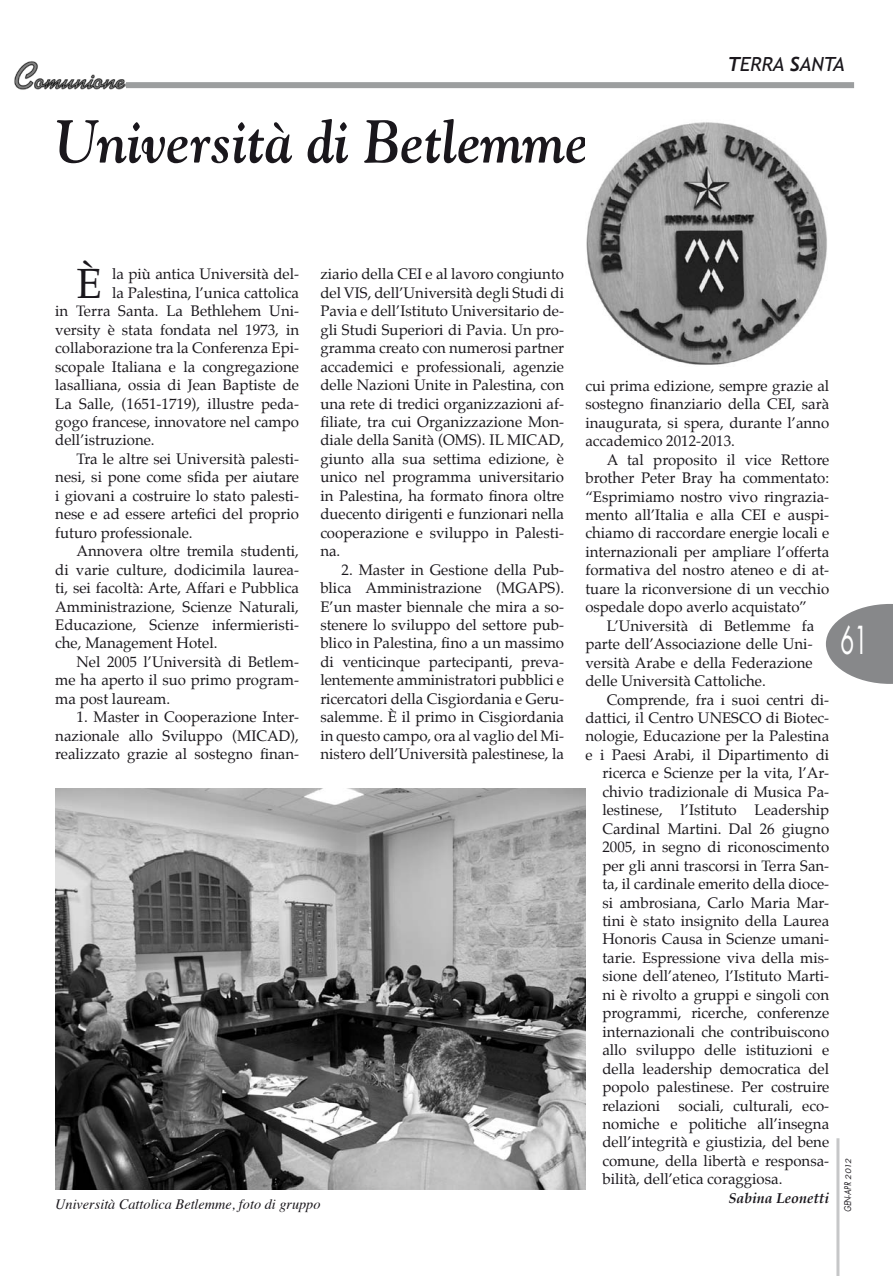
<style>
.page{position:relative;width:893px;height:1276px;background:#fff}
.page>*{position:absolute;margin:0;border:0;box-sizing:border-box;transform-origin:0 0}
.t1{font:italic 700 60px "Goudy";color:#1a171c;scale:.9 1}
.t2{font:41.4px "Palatino";color:#1a171c}
.t3{font:37.5px "Futura";color:#fff;scale:.6 1}
.t4{font:italic 19.5px "Trebuchet MS";color:#1a171c}
.t5{font:15px/18.5px "Palatino";color:#1a171c;text-align:justify}
.t6{font:italic 14.25px "Times";color:#1a171c}
.t7{font:italic 700 14.25px "Palatino";color:#1a171c}
.t8{font:italic 9px "Futura";color:#1a171c;scale:.8 1}
.s1{font-weight:700}
.s2{font-family:"Trebuchet";font-weight:700}
.s3{font-style:inherit}
.s4{font-size:7.5px}
</style>
<div class="page">
<div style="left:57px;top:82px;width:797px;height:6px;background:#9c9e9f"></div>
<hr style="left:836px;top:1138px;width:3px;height:138px;background:#c6c7c8">
<img style="left:14px;top:61px;width:111px;height:29px">
<svg style="left:826px;top:604px;width:67px;height:80px"></svg>
<img style="left:586px;top:122px;width:241px;height:243px">
<img style="left:55px;top:788px;width:530px;height:402px">
<h1 class="t1" style="left:55px;top:105px;width:595px">Università di Betlemme</h1>
<h3 class="t4" style="left:727px;top:53px;width:119px"><span class="s1">T</span>ERRA <span class="s2">S</span><span class="s3">ANTA</span></h3>
<h2 class="t2" style="left:77px;top:256px;width:27px">È</h2>
<p class="t5" style="left:112px;top:266px;width:188px">la più antica Università del-</p>
<p class="t5" style="left:112px;top:285px;width:188px">la Palestina, l’unica cattolica</p>
<p class="t5" style="left:55px;top:303px;width:245px">in Terra Santa. La Bethlehem Uni-</p>
<p class="t5" style="left:55px;top:322px;width:245px">versity è stata fondata nel 1973, in</p>
<p class="t5" style="left:55px;top:340px;width:245px">collaborazione tra la Conferenza Epi-</p>
<p class="t5" style="left:55px;top:358px;width:245px">scopale Italiana e la congregazione</p>
<p class="t5" style="left:55px;top:377px;width:245px">lasalliana, ossia di Jean Baptiste de</p>
<p class="t5" style="left:55px;top:395px;width:245px">La Salle, (1651-1719), illustre peda-</p>
<p class="t5" style="left:55px;top:414px;width:245px">gogo francese, innovatore nel campo</p>
<p class="t5" style="left:55px;top:432px;width:101px">dell’istruzione.</p>
<p class="t5" style="left:77px;top:451px;width:224px">Tra le altre sei Università palesti-</p>
<p class="t5" style="left:55px;top:469px;width:245px">nesi, si pone come sfida per aiutare</p>
<p class="t5" style="left:55px;top:488px;width:245px">i giovani a costruire lo stato palesti-</p>
<p class="t5" style="left:55px;top:506px;width:245px">nese e ad essere artefici del proprio</p>
<p class="t5" style="left:55px;top:524px;width:139px">futuro professionale.</p>
<p class="t5" style="left:77px;top:543px;width:224px">Annovera oltre tremila studenti,</p>
<p class="t5" style="left:55px;top:561px;width:245px">di varie culture, dodicimila laurea-</p>
<p class="t5" style="left:55px;top:580px;width:245px">ti, sei facoltà: Arte, Affari e Pubblica</p>
<p class="t5" style="left:55px;top:598px;width:245px">Amministrazione, Scienze Naturali,</p>
<p class="t5" style="left:55px;top:617px;width:245px">Educazione, Scienze infermieristi-</p>
<p class="t5" style="left:55px;top:635px;width:164px">che, Management Hotel.</p>
<p class="t5" style="left:77px;top:654px;width:224px">Nel 2005 l’Università di Betlem-</p>
<p class="t5" style="left:55px;top:672px;width:245px">me ha aperto il suo primo program-</p>
<p class="t5" style="left:55px;top:691px;width:116px">ma post lauream.</p>
<p class="t5" style="left:55px;top:709px;width:245px;text-indent:21px">1. Master in Cooperazione Inter&shy;nazionale allo Sviluppo (MICAD), realizzato grazie al sostegno finan-</p>
<p class="t5" style="left:320px;top:266px;width:245px">ziario della CEI e al lavoro congiunto del VIS, dell’Università degli Studi di Pavia e dell’Istituto Universitario de&shy;gli Studi Superiori di Pavia. Un pro&shy;gramma creato con numerosi partner accademici e professionali, agenzie delle Nazioni Unite in Palestina, con una rete di tredici organizzazioni af&shy;filiate, tra cui Organizzazione Mon&shy;diale della Sanità (OMS). IL MICAD, giunto alla sua settima edizione, è unico nel programma universitario in Palestina, ha formato finora oltre duecento dirigenti e funzionari nella cooperazione e sviluppo in Palesti&shy;na.</p>
<p class="t5" style="left:320px;top:561px;width:245px;text-indent:21px">2. Master in Gestione della Pub&shy;blica Amministrazione (MGAPS).<br>E’un master biennale che mira a so&shy;stenere lo sviluppo del settore pub&shy;blico in Palestina, fino a un massimo di venticinque partecipanti, preva&shy;lentemente amministratori pubblici e ricercatori della Cisgiordania e Geru&shy;salemme. È il primo in Cisgiordania in questo campo, ora al vaglio del Mi&shy;nistero dell’Università palestinese, la</p>
<p class="t6" style="left:55px;top:1192px;width:267px">Università Cattolica Betlemme, foto di gruppo</p>
<p class="t5" style="left:585px;top:378px;width:245px">cui prima edizione, sempre grazie al sostegno finanziario della CEI, sarà inaugurata, si spera, durante l’anno accademico 2012-2013.</p>
<p class="t5" style="left:585px;top:451px;width:245px;text-indent:21px">A tal proposito il vice Rettore brother Peter Bray ha commentato: “Esprimiamo nostro vivo ringrazia&shy;mento all’Italia e alla CEI e auspi&shy;chiamo di raccordare energie locali e internazionali per ampliare l’offerta formativa del nostro ateneo e di at&shy;tuare la riconversione di un vecchio ospedale dopo averlo acquistato”</p>
<p class="t5" style="left:585px;top:617px;width:230px;text-indent:21px">L’Università di Betlemme fa parte dell’Associazione delle Uni&shy;versità Arabe e della Federazione delle Università Cattoliche.</p>
<p class="t5" style="left:607px;top:691px;width:224px">Comprende, fra i suoi centri di-</p>
<p class="t5" style="left:585px;top:710px;width:245px">dattici, il Centro UNESCO di Biotec-</p>
<p class="t5" style="left:585px;top:728px;width:245px">nologie, Educazione per la Palestina</p>
<p class="t5" style="left:585px;top:747px;width:245px">e i Paesi Arabi, il Dipartimento di</p>
<p class="t5" style="left:602px;top:765px;width:228px">ricerca e Scienze per la vita, l’Ar-</p>
<p class="t5" style="left:602px;top:783px;width:228px">chivio tradizionale di Musica Pa-</p>
<p class="t5" style="left:602px;top:802px;width:228px">lestinese, l’Istituto Leadership</p>
<p class="t5" style="left:602px;top:820px;width:228px">Cardinal Martini. Dal 26 giugno</p>
<p class="t5" style="left:602px;top:839px;width:228px">2005, in segno di riconoscimento</p>
<p class="t5" style="left:602px;top:857px;width:228px">per gli anni trascorsi in Terra San-</p>
<p class="t5" style="left:602px;top:876px;width:228px">ta, il cardinale emerito della dioce-</p>
<p class="t5" style="left:602px;top:894px;width:228px">si ambrosiana, Carlo Maria Mar-</p>
<p class="t5" style="left:602px;top:913px;width:228px">tini è stato insignito della Laurea</p>
<p class="t5" style="left:602px;top:931px;width:228px">Honoris Causa in Scienze umani-</p>
<p class="t5" style="left:602px;top:950px;width:228px">tarie. Espressione viva della mis-</p>
<p class="t5" style="left:602px;top:968px;width:228px">sione dell’ateneo, l’Istituto Marti-</p>
<p class="t5" style="left:602px;top:986px;width:228px">ni è rivolto a gruppi e singoli con</p>
<p class="t5" style="left:602px;top:1005px;width:228px">programmi, ricerche, conferenze</p>
<p class="t5" style="left:602px;top:1023px;width:228px">internazionali che contribuiscono</p>
<p class="t5" style="left:602px;top:1042px;width:228px">allo sviluppo delle istituzioni e</p>
<p class="t5" style="left:602px;top:1060px;width:228px">della leadership democratica del</p>
<p class="t5" style="left:602px;top:1079px;width:228px">popolo palestinese. Per costruire</p>
<p class="t5" style="left:602px;top:1097px;width:228px">relazioni sociali, culturali, eco-</p>
<p class="t5" style="left:602px;top:1116px;width:228px">nomiche e politiche all’insegna</p>
<p class="t5" style="left:602px;top:1134px;width:228px">dell’integrità e giustizia, del bene</p>
<p class="t5" style="left:602px;top:1152px;width:228px">comune, della libertà e responsa-</p>
<p class="t5" style="left:602px;top:1171px;width:181px">bilità, dell’etica coraggiosa.</p>
<p class="t7" style="left:728px;top:1189px;width:102px">Sabina Leonetti</p>
<h3 class="t3" style="left:840px;top:615px;width:48px">61</h3>
<p class="t8" style="left:842px;top:1212px;width:69px;rotate:-90deg">gen-apr <span class="s4">2012</span></p>
</div>
